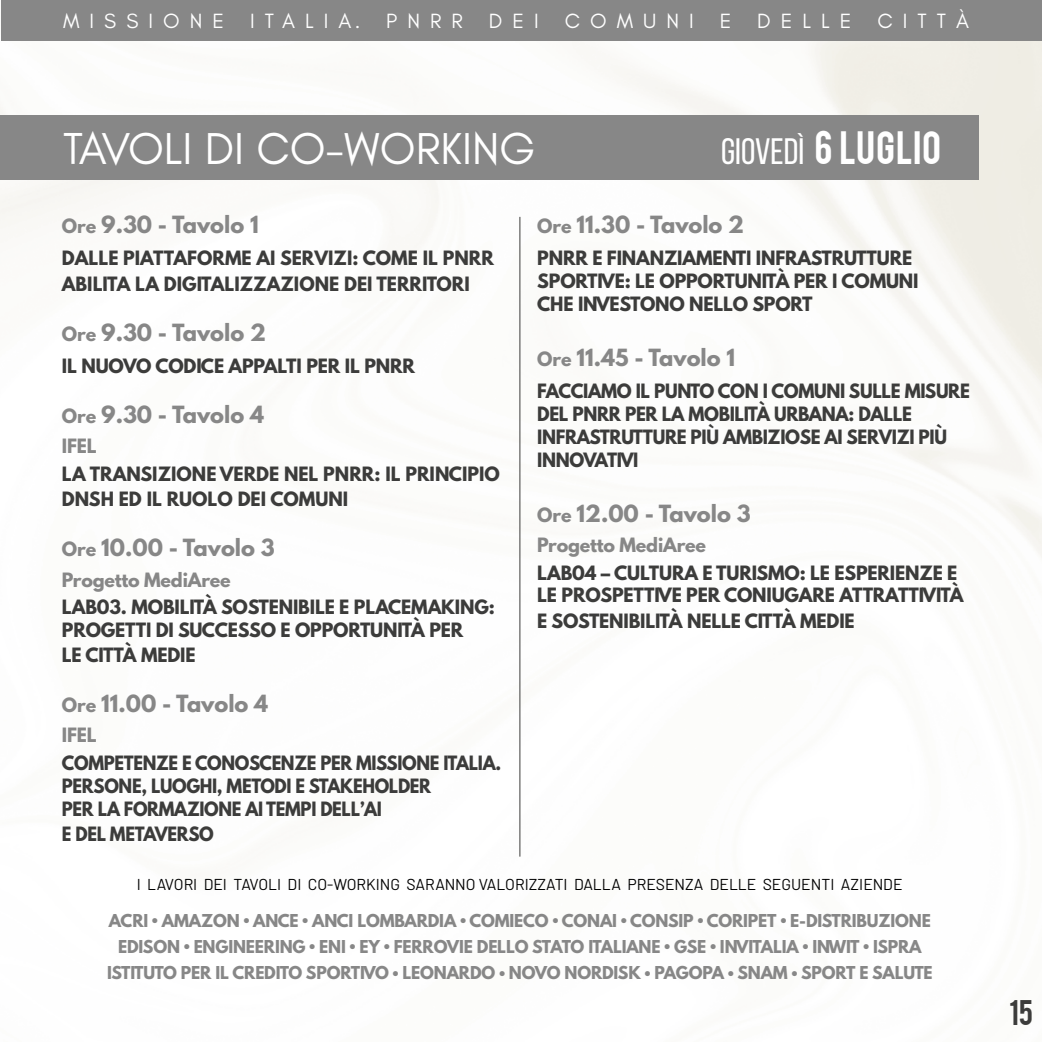
<style>
.page{position:relative;width:1042px;height:1042px;background:#fff}
.page>*{position:absolute;margin:0;border:0;box-sizing:border-box;transform-origin:0 0}
.t1{font:45.5px "Glacial Indifference";color:#fff}
.t2{font:36.75px "Bebas Neue";color:#fff}
.t3{font:28px "Bebas";color:#3c3c3b}
.t4{font:700 21px "League Spartan";color:#878787}
.t5{font:21px "Glacial Indifference";letter-spacing:.48em;color:#fff}
.t6{font:700 17.5px/22.8px "League Spartan";letter-spacing:-.01em;color:#3c3c3b}
.t7{font:700 17.5px/22.8px "League Spartan";letter-spacing:-.01em;color:#3c3c3b;scale:.95 1}
.t8{font:700 17.5px "League Spartan";letter-spacing:-.01em;color:#878787}
.t9{font:700 15.75px/26.2px "League Spartan";letter-spacing:-.01em;color:#878787;text-align:center}
.t10{font:15.75px "Barlow";color:#000}
.s1{font-family:"Bebas"}
.s2{font-size:17.5px}
</style>
<div class="page">
<div style="left:1px;top:0;width:1041px;height:41px;background:#878787"></div>
<div style="left:0;top:116px;width:978px;height:64px;background:#878787"></div>
<hr style="left:519px;top:217px;width:1px;height:639px;background:#3c3c3b">
<p class="t5" style="left:63px;top:9px;width:907px">MISSIONE ITALIA. PNRR DEI COMUNI E DELLE CITTÀ</p>
<h1 class="t1" style="left:63px;top:123px;width:474px">TAVOLI DI CO-WORKING</h1>
<h2 class="t2" style="left:721px;top:131px;width:222px">GIOVEDÌ <span class="s1">6 luglio</span></h2>
<p class="t4" style="left:62px;top:208px;width:198px"><span class="s2">Ore</span> 9.30 - Tavolo 1</p>
<p class="t6" style="left:62px;top:245px;width:434px;line-height:25.2px">DALLE PIATTAFORME AI SERVIZI: COME IL PNRR<br>ABILITA LA DIGITALIZZAZIONE DEI TERRITORI</p>
<p class="t4" style="left:62px;top:316px;width:205px"><span class="s2">Ore</span> 9.30 - Tavolo 2</p>
<p class="t6" style="left:62px;top:354px;width:355px">IL NUOVO CODICE APPALTI PER IL PNRR</p>
<p class="t4" style="left:62px;top:398px;width:204px"><span class="s2">Ore</span> 9.30 - Tavolo 4</p>
<p class="t8" style="left:62px;top:433px;width:36px">IFEL</p>
<p class="t6" style="left:62px;top:461px;width:439px;line-height:25.2px">LA TRANSIZIONE VERDE NEL PNRR: IL PRINCIPIO<br>DNSH ED IL RUOLO DEI COMUNI</p>
<p class="t4" style="left:62px;top:531px;width:214px"><span class="s2">Ore</span> 10.00 - Tavolo 3</p>
<p class="t8" style="left:62px;top:566px;width:170px">Progetto MediAree</p>
<p class="t6" style="left:62px;top:595px;width:434px">LAB03. MOBILITÀ SOSTENIBILE E PLACEMAKING:<br>PROGETTI DI SUCCESSO E OPPORTUNITÀ PER</p>
<p class="t6" style="left:62px;top:643px;width:135px">LE CITTÀ MEDIE</p>
<p class="t4" style="left:62px;top:687px;width:208px"><span class="s2">Ore</span> 11.00 - Tavolo 4</p>
<p class="t8" style="left:62px;top:721px;width:36px">IFEL</p>
<p class="t7" style="left:62px;top:751px;width:464px">COMPETENZE E CONOSCENZE PER MISSIONE ITALIA.<br>PERSONE, LUOGHI, METODI E STAKEHOLDER<br>PER LA FORMAZIONE AI TEMPI DELL’AI</p>
<p class="t7" style="left:62px;top:822px;width:161px">E DEL METAVERSO</p>
<p class="t4" style="left:537px;top:208px;width:208px"><span class="s2">Ore</span> 11.30 - Tavolo 2</p>
<p class="t6" style="left:537px;top:247px;width:383px">PNRR E FINANZIAMENTI INFRASTRUTTURE<br>SPORTIVE: LE OPPORTUNITÀ PER I COMUNI<br>CHE INVESTONO NELLO SPORT</p>
<p class="t4" style="left:537px;top:341px;width:199px"><span class="s2">Ore</span> 11.45 - Tavolo 1</p>
<p class="t6" style="left:537px;top:380px;width:434px">FACCIAMO IL PUNTO CON I COMUNI SULLE MISURE DEL PNRR PER LA MOBILITÀ URBANA: DALLE INFRASTRUTTURE PIÙ AMBIZIOSE AI SERVIZI PIÙ INNOVATIVI</p>
<p class="t4" style="left:537px;top:497px;width:215px"><span class="s2">Ore</span> 12.00 - Tavolo 3</p>
<p class="t8" style="left:537px;top:531px;width:170px">Progetto MediAree</p>
<p class="t6" style="left:537px;top:561px;width:428px">LAB04 – CULTURA E TURISMO: LE ESPERIENZE E<br>LE PROSPETTIVE PER CONIUGARE ATTRATTIVITÀ</p>
<p class="t6" style="left:537px;top:609px;width:319px">E SOSTENIBILITÀ NELLE CITTÀ MEDIE</p>
<p class="t10" style="left:137px;top:875px;width:767px">I LAVORI DEI TAVOLI DI CO-WORKING SARANNO VALORIZZATI DALLA PRESENZA DELLE SEGUENTI AZIENDE</p>
<p class="t9" style="left:107px;top:907px;width:827px">ACRI ● AMAZON ● ANCE ● ANCI LOMBARDIA ● COMIECO ● CONAI ● CONSIP ● CORIPET ● E-DISTRIBUZIONE<br>EDISON ● ENGINEERING ● ENI ● EY ● FERROVIE DELLO STATO ITALIANE ● GSE ● INVITALIA ● INWIT ● ISPRA<br>ISTITUTO PER IL CREDITO SPORTIVO ● LEONARDO ● NOVO NORDISK ● PAGOPA ● SNAM ● SPORT E SALUTE</p>
<h3 class="t3" style="left:1009px;top:992px;width:25px">15</h3>
</div>
